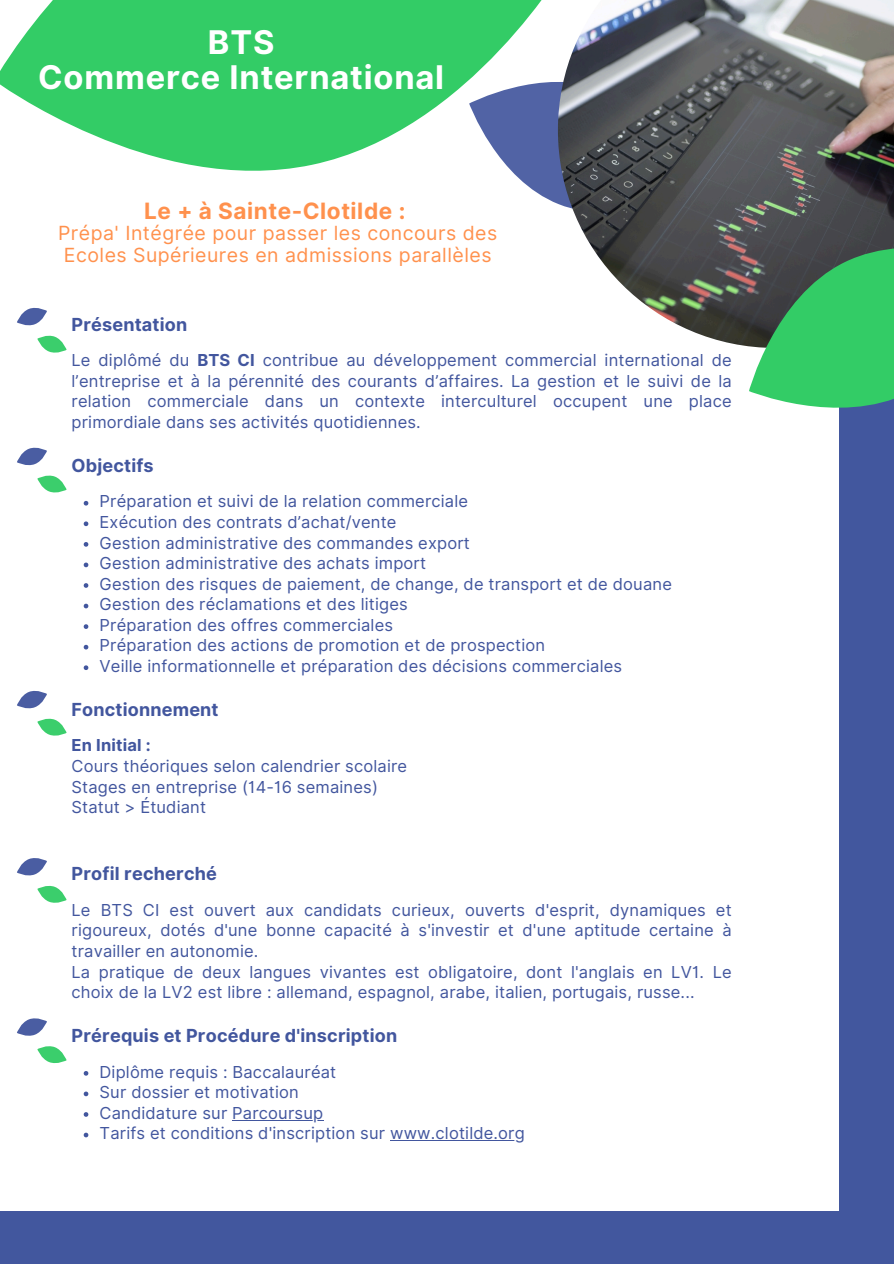
<style>
.page{position:relative;width:894px;height:1264px;background:#fff}
.page>*{position:absolute;margin:0;border:0;box-sizing:border-box;transform-origin:0 0}
.t1{font:700 32.7px/34.8px "Inter";letter-spacing:.025em;color:#fff;text-align:center}
.t2{font:700 22.5px "Inter";letter-spacing:.025em;color:#ff914d}
.t3{font:19.5px/21.3px "Inter";letter-spacing:.025em;color:#ff914d}
.t4{font:700 18px "Inter";letter-spacing:.01em;color:#42569e}
.t5{font:16.5px/20.5px "Inter";letter-spacing:.01em;color:#42569e;text-align:justify}
.t6{font:700 16.5px "Inter";letter-spacing:.01em;color:#42569e}
.s1{font-weight:700}
</style>
<div class="page">
<div style="left:0;top:0;width:893px;height:1263px;background:#42579e"></div>
<div style="left:0;top:0;width:838px;height:1210px;background:#fff"></div>
<svg style="left:0;top:0;width:557px;height:204px;fill:#3c6"></svg>
<svg style="left:84px;top:501px;width:4px;height:4px"></svg>
<svg style="left:84px;top:521px;width:4px;height:5px"></svg>
<svg style="left:84px;top:542px;width:4px;height:4px"></svg>
<svg style="left:84px;top:562px;width:4px;height:5px"></svg>
<svg style="left:84px;top:583px;width:4px;height:5px"></svg>
<svg style="left:84px;top:603px;width:4px;height:5px"></svg>
<svg style="left:84px;top:624px;width:4px;height:5px"></svg>
<svg style="left:84px;top:645px;width:4px;height:4px"></svg>
<svg style="left:84px;top:665px;width:4px;height:5px"></svg>
<svg style="left:84px;top:1071px;width:4px;height:4px"></svg>
<svg style="left:84px;top:1091px;width:4px;height:5px"></svg>
<svg style="left:84px;top:1112px;width:4px;height:4px"></svg>
<hr style="left:232px;top:1119px;width:91px;height:1px;background:#42569e">
<svg style="left:84px;top:1132px;width:4px;height:5px"></svg>
<hr style="left:390px;top:1140px;width:135px;height:1px;background:#42569e">
<img style="left:557px;top:0;width:336px;height:340px">
<svg style="left:716px;top:199px;width:177px;height:256px"></svg>
<svg style="left:17px;top:447px;width:50px;height:46px"></svg>
<svg style="left:17px;top:690px;width:50px;height:46px"></svg>
<svg style="left:17px;top:858px;width:50px;height:45px"></svg>
<svg style="left:17px;top:307px;width:50px;height:46px"></svg>
<svg style="left:17px;top:1018px;width:50px;height:46px"></svg>
<p class="t1" style="left:38px;top:24px;width:407px">BTS<br>Commerce International</p>
<p class="t2" style="left:144px;top:197px;width:262px">Le + à Sainte-Clotilde :</p>
<p class="t3" style="left:58px;top:222px;width:440px">Prépa' Intégrée pour passer les concours des<br>Ecoles Supérieures en admissions parallèles</p>
<p class="t4" style="left:71px;top:313px;width:117px">Présentation</p>
<h1 class="t5" style="left:71px;top:350px;width:661px">Le diplômé du <span class="s1">BTS CI</span> contribue au développement commercial international de l’entreprise et à la pérennité des courants d’affaires. La gestion et le suivi de la relation commerciale dans un contexte interculturel occupent une place primordiale dans ses activités quotidiennes.</h1>
<p class="t4" style="left:71px;top:454px;width:84px">Objectifs</p>
<h3 class="t5" style="left:100px;top:491px;width:370px">Préparation et suivi de la relation commerciale</h3>
<p class="t5" style="left:100px;top:511px;width:298px">Exécution des contrats d’achat/vente</p>
<p class="t5" style="left:100px;top:532px;width:371px">Gestion administrative des commandes export</p>
<p class="t5" style="left:100px;top:553px;width:328px">Gestion administrative des achats import</p>
<p class="t5" style="left:100px;top:573px;width:573px">Gestion des risques de paiement, de change, de transport et de douane</p>
<p class="t5" style="left:100px;top:594px;width:309px">Gestion des réclamations et des litiges</p>
<p class="t5" style="left:100px;top:614px;width:295px">Préparation des offres commerciales</p>
<p class="t5" style="left:100px;top:635px;width:447px">Préparation des actions de promotion et de prospection</p>
<p class="t5" style="left:100px;top:655px;width:524px">Veille informationnelle et préparation des décisions commerciales</p>
<p class="t4" style="left:71px;top:698px;width:148px">Fonctionnement</p>
<p class="t6" style="left:71px;top:735px;width:81px">En Initial :</p>
<h2 class="t5" style="left:71px;top:755px;width:337px">Cours théoriques selon calendrier scolaire</h2>
<p class="t5" style="left:71px;top:776px;width:308px">Stages en entreprise (14-16 semaines)</p>
<h2 class="t5" style="left:71px;top:796px;width:136px">Statut &gt; Étudiant</h2>
<p class="t4" style="left:71px;top:863px;width:147px">Profil recherché</p>
<p class="t5" style="left:71px;top:899px;width:661px">Le BTS CI est ouvert aux candidats curieux, ouverts d'esprit, dynamiques et rigoureux, dotés d'une bonne capacité à s'investir et d'une aptitude certaine à travailler en autonomie.</p>
<p class="t5" style="left:71px;top:961px;width:661px">La pratique de deux langues vivantes est obligatoire, dont l'anglais en LV1. Le choix de la LV2 est libre : allemand, espagnol, arabe, italien, portugais, russe...</p>
<p class="t4" style="left:71px;top:1024px;width:327px">Prérequis et Procédure d'inscription</p>
<p class="t5" style="left:100px;top:1061px;width:238px">Diplôme requis : Baccalauréat</p>
<p class="t5" style="left:100px;top:1081px;width:201px">Sur dossier et motivation</p>
<p class="t5" style="left:100px;top:1102px;width:225px">Candidature sur Parcoursup</p>
<p class="t5" style="left:100px;top:1122px;width:426px">Tarifs et conditions d'inscription sur www.clotilde.org</p>
</div>
